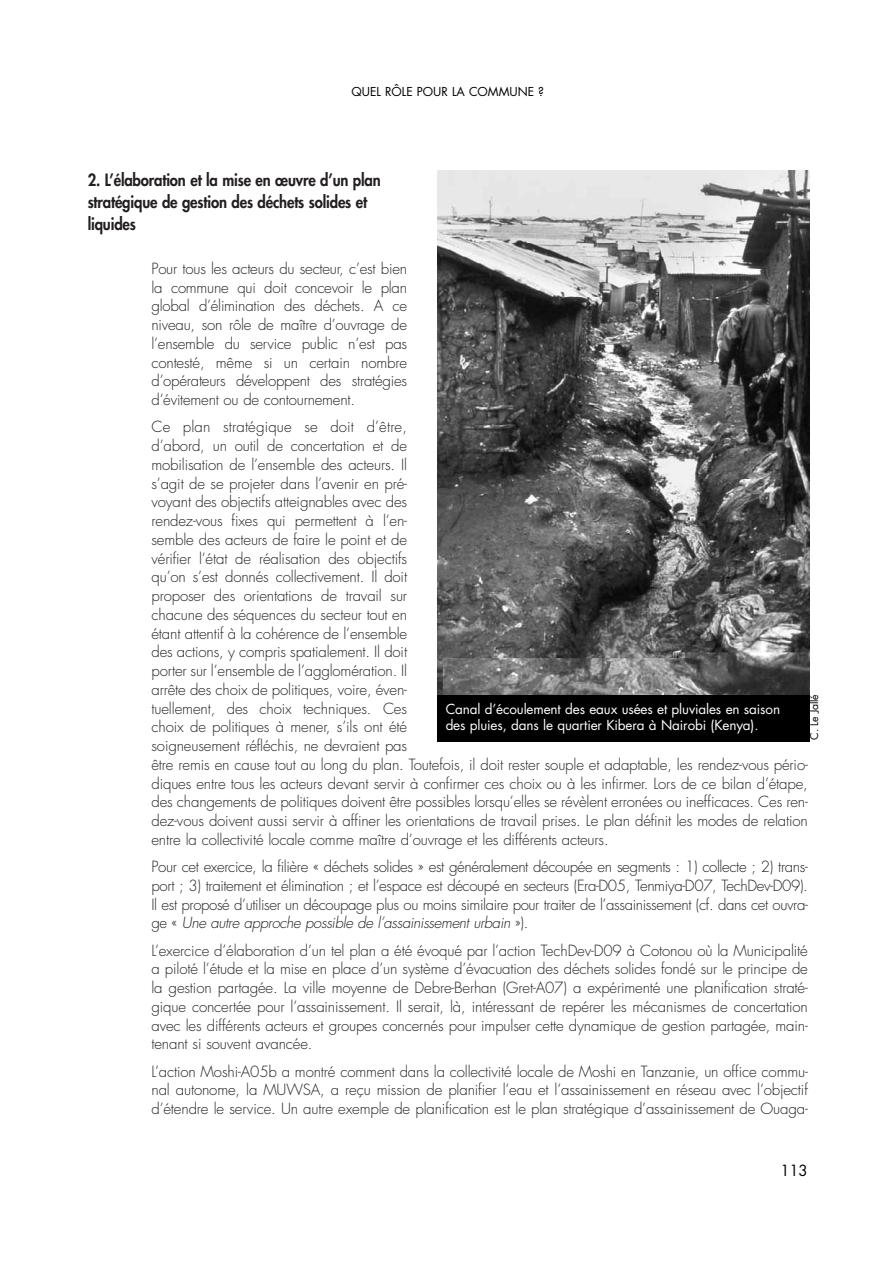
<style>
.page{position:relative;width:893px;height:1263px;background:#fff}
.page>*{position:absolute;margin:0;border:0;box-sizing:border-box;transform-origin:0 0}
.t1{font:800 16.5px/22px "Futura";letter-spacing:-.01em;color:#231f20;scale:.9 1}
.t2{font:300 15px/18.8px "Futura";letter-spacing:-.01em;color:#231f20;text-align:justify}
.t3{font:15px "Futura";color:#000}
.t4{font:13.5px/16.5px "Futura";letter-spacing:-.01em;color:#fff}
.t5{font:12px "Futura";color:#000}
.t6{font:10.5px "Futura";letter-spacing:-.01em;color:#000}
.s1{font-style:italic}
</style>
<div class="page">
<img style="left:437px;top:170px;width:372px;height:525px">
<div style="left:437px;top:695px;width:372px;height:47px;background:#000"></div>
<p class="t5" style="left:351px;top:87px;width:194px">QUEL RÔLE POUR LA COMMUNE ?</p>
<p class="t1" style="left:88px;top:170px;width:327px">2. L’élaboration et la mise en œuvre d’un plan stratégique de gestion des déchets solides et liquides</p>
<p class="t2" style="left:151px;top:260px;width:257px">Pour tous les acteurs du secteur, c’est bien la commune qui doit concevoir le plan global d’élimination des déchets. A ce niveau, son rôle de maître d’ouvrage de l’ensemble du service public n’est pas contesté, même si un certain nombre d’opérateurs développent des stratégies d’évitement ou de contournement.</p>
<p class="t2" style="left:151px;top:419px;width:658px;text-align:left">Ce plan stratégique se doit d’être,<br>d’abord, un outil de concertation et de<br>mobilisation de l’ensemble des acteurs. Il<br>s’agit de se projeter dans l’avenir en pré-<br>voyant des objectifs atteignables avec des<br>rendez-vous fixes qui permettent à l’en-<br>semble des acteurs de faire le point et de<br>vérifier l’état de réalisation des objectifs<br>qu’on s’est donnés collectivement. Il doit<br>proposer des orientations de travail sur<br>chacune des séquences du secteur tout en<br>étant attentif à la cohérence de l’ensemble<br>des actions, y compris spatialement. Il doit<br>porter sur l’ensemble de l’agglomération. Il<br>arrête des choix de politiques, voire, éven-<br>tuellement, des choix techniques. Ces<br>choix de politiques à mener, s’ils ont été<br>soigneusement réfléchis, ne devraient pas<br>être remis en cause tout au long du plan. Toutefois, il doit rester souple et adaptable, les rendez-vous pério&shy;diques entre tous les acteurs devant servir à confirmer ces choix ou à les infirmer. Lors de ce bilan d’étape, des changements de politiques doivent être possibles lorsqu’elles se révèlent erronées ou inefficaces. Ces ren&shy;dez-vous doivent aussi servir à affiner les orientations de travail prises. Le plan définit les modes de relation entre la collectivité locale comme maître d’ouvrage et les différents acteurs.</p>
<p class="t2" style="left:151px;top:859px;width:658px">Pour cet exercice, la filière « déchets solides » est généralement découpée en segments : 1) collecte ; 2) trans&shy;port ; 3) traitement et élimination ; et l’espace est découpé en secteurs (Era-D05, Tenmiya-D07, TechDev-D09).<br>Il est proposé d’utiliser un découpage plus ou moins similaire pour traiter de l’assainissement (cf. dans cet ouvra&shy;ge « <span class="s1">Une autre approche possible de l’assainissement urbain</span> »).</p>
<p class="t2" style="left:151px;top:942px;width:658px">L’exercice d’élaboration d’un tel plan a été évoqué par l’action TechDev-D09 à Cotonou où la Municipalité a piloté l’étude et la mise en place d’un système d’évacuation des déchets solides fondé sur le principe de la gestion partagée. La ville moyenne de Debre-Berhan (Gret-A07) a expérimenté une planification straté&shy;gique concertée pour l’assainissement. Il serait, là, intéressant de repérer les mécanismes de concertation avec les différents acteurs et groupes concernés pour impulser cette dynamique de gestion partagée, main&shy;tenant si souvent avancée.</p>
<p class="t2" style="left:151px;top:1063px;width:658px">L’action Moshi-A05b a montré comment dans la collectivité locale de Moshi en Tanzanie, un office commu&shy;nal autonome, la MUWSA, a reçu mission de planifier l’eau et l’assainissement en réseau avec l’objectif d’étendre le service. Un autre exemple de planification est le plan stratégique d’assainissement de Ouaga-</p>
<p class="t4" style="left:445px;top:702px;width:336px">Canal d’écoulement des eaux usées et pluviales en saison des pluies, dans le quartier Kibera à Nairobi (Kenya).</p>
<p class="t6" style="left:809px;top:740px;width:47px;rotate:-90deg">C. Le Jallé</p>
<p class="t3" style="left:780px;top:1164px;width:29px">113</p>
</div>
